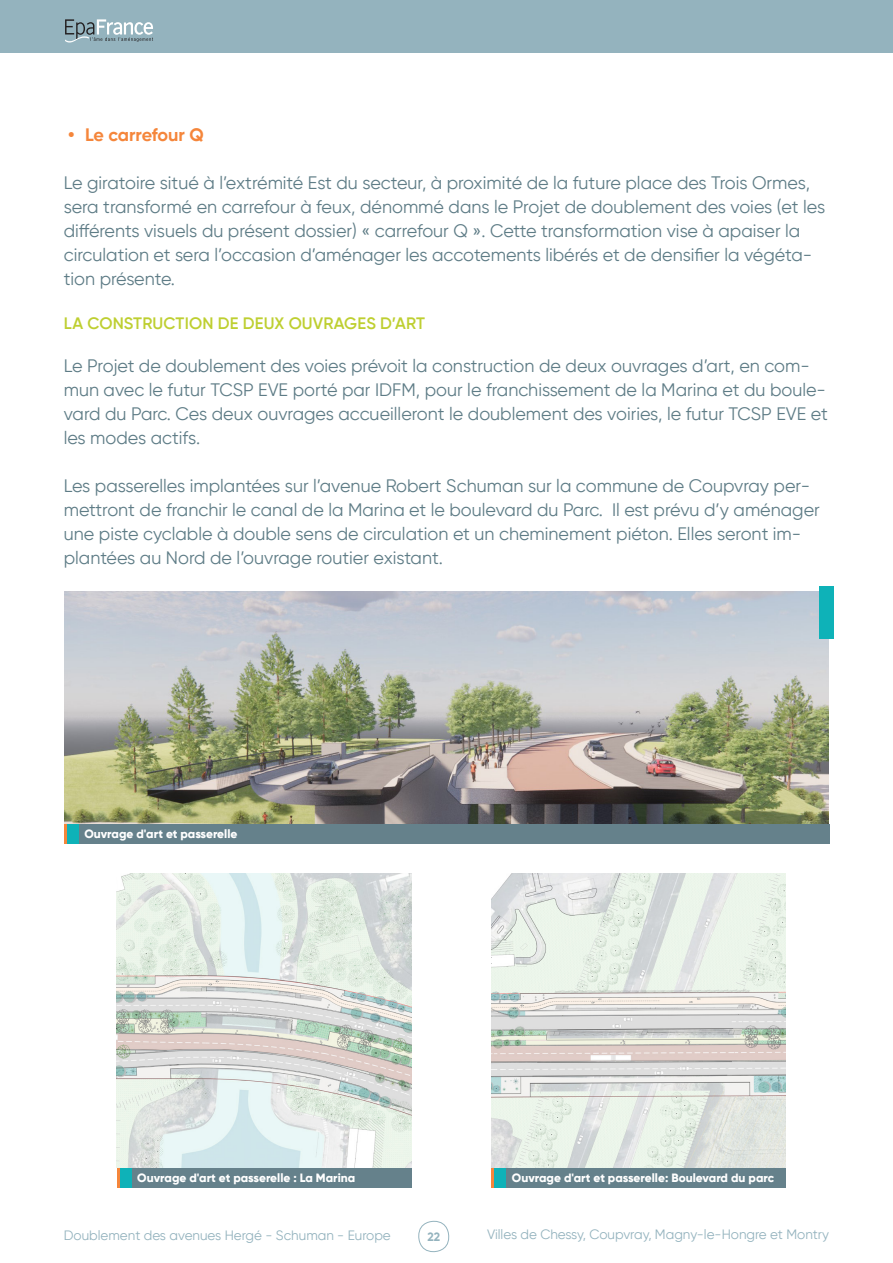
<style>
.page{position:relative;width:893px;height:1263px;background:#fff}
.page>*{position:absolute;margin:0;border:0;box-sizing:border-box;transform-origin:0 0}
.Texte_de_base{font:18px/24px "Gilroy";color:#5e7c86}
.t1{font:700 18px "Gilroy";letter-spacing:-.01em;color:#f5863b}
._3_Sous_Sous_Titre_Vert{font:600 16.5px "Gilroy";letter-spacing:.01em;color:#becf31}
.t2{font:13.5px "Gilroy";color:#94b3be}
.Infos_images{font:800 12px "Gilroy";color:#fff}
.t3{font:700 12px "Gilroy";color:#94b3be}
</style>
<div class="page">
<div style="left:0;top:0;width:893px;height:52px;background:#94b3be"></div>
<div style="left:418px;top:1221px;width:31px;height:31px;border:1px solid #94b3be;border-radius:15px"></div>
<svg style="left:65px;top:19px;width:88px;height:24px"></svg>
<div style="left:64px;top:824px;width:765px;height:20px;background:#65818b"></div>
<img style="left:65px;top:592px;width:764px;height:232px">
<div style="left:64px;top:825px;width:14px;height:19px;background:#0eb2b8"></div>
<div style="left:819px;top:586px;width:15px;height:52px;background:#0eb2b8"></div>
<hr style="left:64px;top:825px;width:3px;height:19px;background:#f5863b">
<div style="left:117px;top:1168px;width:294px;height:19px;background:#65818b"></div>
<div style="left:117px;top:1168px;width:14px;height:19px;background:#0eb2b8"></div>
<hr style="left:117px;top:1168px;width:3px;height:20px;background:#f5863b">
<img style="left:117px;top:873px;width:294px;height:295px">
<div style="left:492px;top:1168px;width:294px;height:19px;background:#65818b"></div>
<div style="left:492px;top:1168px;width:14px;height:19px;background:#0eb2b8"></div>
<hr style="left:491px;top:1168px;width:3px;height:20px;background:#f5863b">
<img style="left:491px;top:873px;width:295px;height:295px">
<p class="t1" style="left:68px;top:123px;width:137px">• Le carrefour Q</p>
<p class="Texte_de_base" style="left:64px;top:170px;width:763px">Le giratoire situé à l’extrémité Est du secteur, à proximité de la future place des Trois Ormes, sera transformé en carrefour à feux, dénommé dans le Projet de doublement des voies (et les différents visuels du présent dossier) « carrefour Q ». Cette transformation vise à apaiser la circulation et sera l’occasion d’aménager les accotements libérés et de densifier la végéta&shy;tion présente.</p>
<p class="_3_Sous_Sous_Titre_Vert" style="left:64px;top:313px;width:363px">LA CONSTRUCTION DE DEUX OUVRAGES D’ART</p>
<p class="Texte_de_base" style="left:64px;top:354px;width:766px">Le Projet de doublement des voies prévoit la construction de deux ouvrages d’art, en com&shy;mun avec le futur TCSP EVE porté par IDFM, pour le franchissement de la Marina et du boule&shy;vard du Parc. Ces deux ouvrages accueilleront le doublement des voiries, le futur TCSP EVE et les modes actifs.</p>
<p class="Texte_de_base" style="left:64px;top:474px;width:758px">Les passerelles implantées sur l’avenue Robert Schuman sur la commune de Coupvray per&shy;mettront de franchir le canal de la Marina et le boulevard du Parc. Il est prévu d’y aménager une piste cyclable à double sens de circulation et un cheminement piéton. Elles seront im&shy;plantées au Nord de l’ouvrage routier existant.</p>
<p class="Infos_images" style="left:84px;top:826px;width:155px">Ouvrage d'art et passerelle</p>
<p class="Infos_images" style="left:137px;top:1170px;width:220px">Ouvrage d'art et passerelle : La Marina</p>
<p class="Infos_images" style="left:512px;top:1170px;width:264px">Ouvrage d'art et passerelle: Boulevard du parc</p>
<p class="t2" style="left:64px;top:1226px;width:329px">Doublement des avenues Hergé - Schuman - Europe</p>
<p class="t3" style="left:427px;top:1229px;width:14px">22</p>
<p class="t2" style="left:487px;top:1226px;width:344px">Villes de Chessy, Coupvray, Magny-le-Hongre et Montry</p>
</div>
